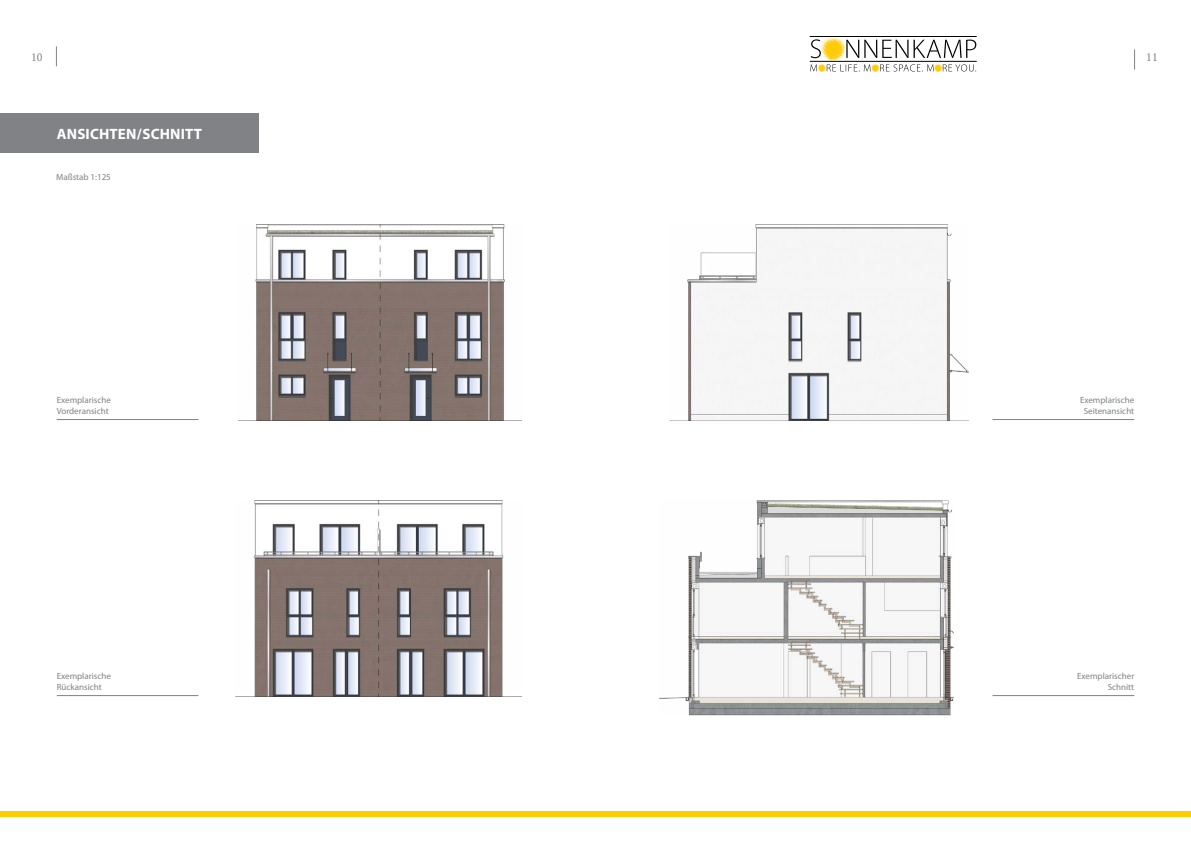
<style>
.page{position:relative;width:1191px;height:842px;background:#fff}
.page>*{position:absolute;margin:0;border:0;box-sizing:border-box;transform-origin:0 0}
.t1{font:700 15px "Myriad Pro";letter-spacing:.01em;color:#fff}
.t2{font:12px "Minion Pro";color:#808285}
.t3{font:9px/11px "Myriad Pro";color:#808285}
</style>
<div class="page">
<div style="left:0;top:113px;width:259px;height:40px;background:#808285"></div>
<img style="left:255px;top:224px;width:250px;height:196px">
<img style="left:254px;top:500px;width:250px;height:196px">
<img style="left:660px;top:500px;width:293px;height:215px">
<img style="left:687px;top:224px;width:281px;height:196px">
<hr style="left:992px;top:695px;width:142px;height:1px;background:#808285">
<hr style="left:992px;top:419px;width:142px;height:1px;background:#808285">
<hr style="left:57px;top:419px;width:141px;height:1px;background:#808285">
<hr style="left:57px;top:695px;width:141px;height:1px;background:#808285">
<svg style="left:56px;top:47px;width:1px;height:19px"></svg>
<svg style="left:1134px;top:50px;width:1px;height:19px"></svg>
<div style="left:0;top:811px;width:1191px;height:5px;background:#fc0"></div>
<hr style="left:809px;top:61px;width:167px;height:1px;background:#000">
<hr style="left:809px;top:36px;width:167px;height:1px;background:#000">
<svg style="left:810px;top:37px;width:166px;height:35px"></svg>
<h2 class="t2" style="left:31px;top:49px;width:13px">10</h2>
<h2 class="t2" style="left:1146px;top:49px;width:13px">11</h2>
<h1 class="t1" style="left:57px;top:124px;width:147px">ANSICHTEN/SCHNITT</h1>
<p class="t3" style="left:56px;top:171px;width:56px">Maßstab 1:125</p>
<p class="t3" style="left:57px;top:395px;width:56px">Exemplarische<br>Vorderansicht</p>
<p class="t3" style="left:57px;top:671px;width:56px">Exemplarische<br>Rückansicht</p>
<p class="t3" style="left:1080px;top:395px;width:56px;text-align:center">Exemplarische<br>Seitenansicht</p>
<p class="t3" style="left:1077px;top:671px;width:59px;text-align:right">Exemplarischer<br>Schnitt</p>
</div>
